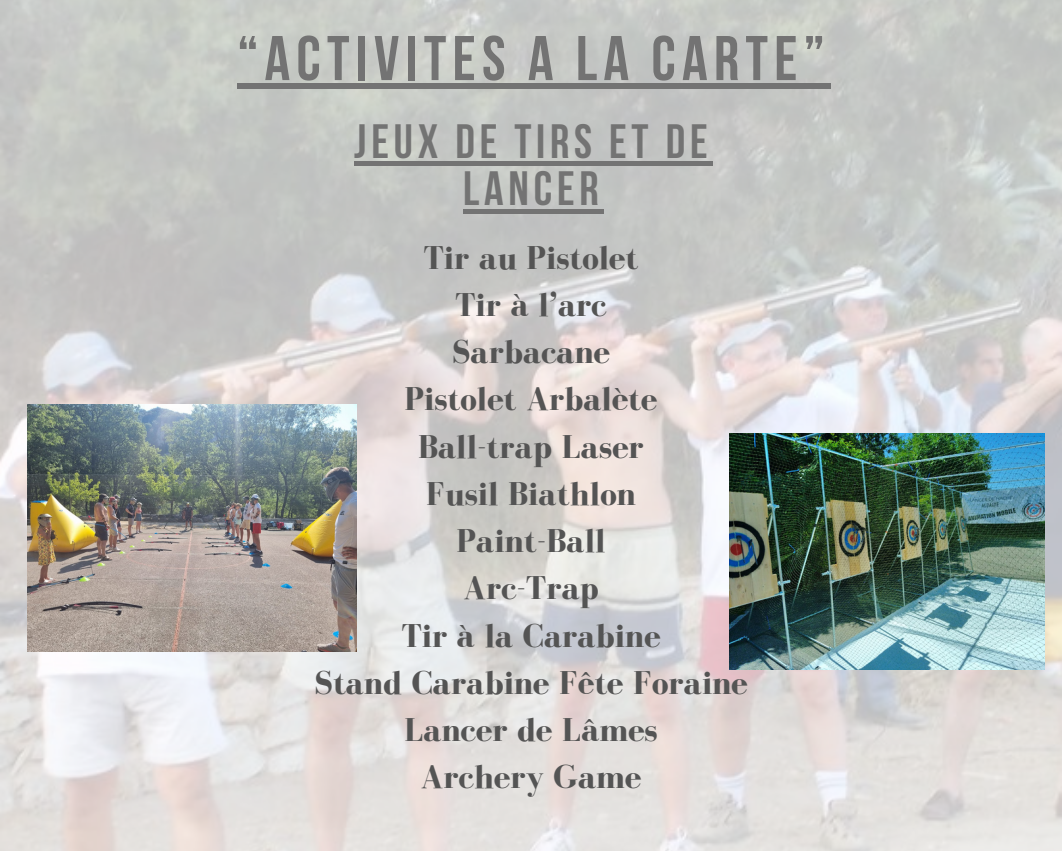
<style>
.page{position:relative;width:1062px;height:851px;background:#fff}
.page>*{position:absolute;margin:0;border:0;box-sizing:border-box;transform-origin:0 0}
.t1{font:700 63px "Bebas Neue";letter-spacing:.1em;color:#737373}
.t2{font:700 48px/47.2px "Bebas Neue";letter-spacing:.1em;color:#737373;text-align:center}
.t3{font:700 33.9px "Bodoni FLF";color:#545454}
</style>
<div class="page">
<img style="left:0;top:0;width:1062px;height:850px">
<img style="left:27px;top:405px;width:330px;height:246px">
<img style="left:730px;top:433px;width:315px;height:236px">
<div style="left:237px;top:83px;width:594px;height:6px;background:#737373"></div>
<div style="left:354px;top:161px;width:358px;height:5px;background:#737373"></div>
<hr style="left:463px;top:209px;width:141px;height:4px;background:#737373">
<p class="t1" style="left:237px;top:33px;width:589px">“ACTIVITES A LA CARTE”</p>
<p class="t2" style="left:354px;top:122px;width:355px">JEUX DE TIRS ET DE<br>LANCER</p>
<h1 class="t3" style="left:423px;top:239px;width:217px">Tir au Pistolet</h1>
<h2 class="t3" style="left:455px;top:286px;width:153px">Tir à l’arc</h2>
<p class="t3" style="left:452px;top:333px;width:160px">Sarbacane</p>
<p class="t3" style="left:404px;top:380px;width:255px">Pistolet Arbalète</p>
<p class="t3" style="left:418px;top:428px;width:227px">Ball-trap Laser</p>
<p class="t3" style="left:426px;top:475px;width:211px">Fusil Biathlon</p>
<p class="t3" style="left:456px;top:522px;width:150px">Paint-Ball</p>
<p class="t3" style="left:463px;top:569px;width:137px">Arc-Trap</p>
<p class="t3" style="left:401px;top:617px;width:261px">Tir à la Carabine</p>
<p class="t3" style="left:314px;top:664px;width:435px">Stand Carabine Fête Foraine</p>
<p class="t3" style="left:404px;top:711px;width:255px">Lancer de Lâmes</p>
<p class="t3" style="left:421px;top:758px;width:222px">Archery Game</p>
</div>
